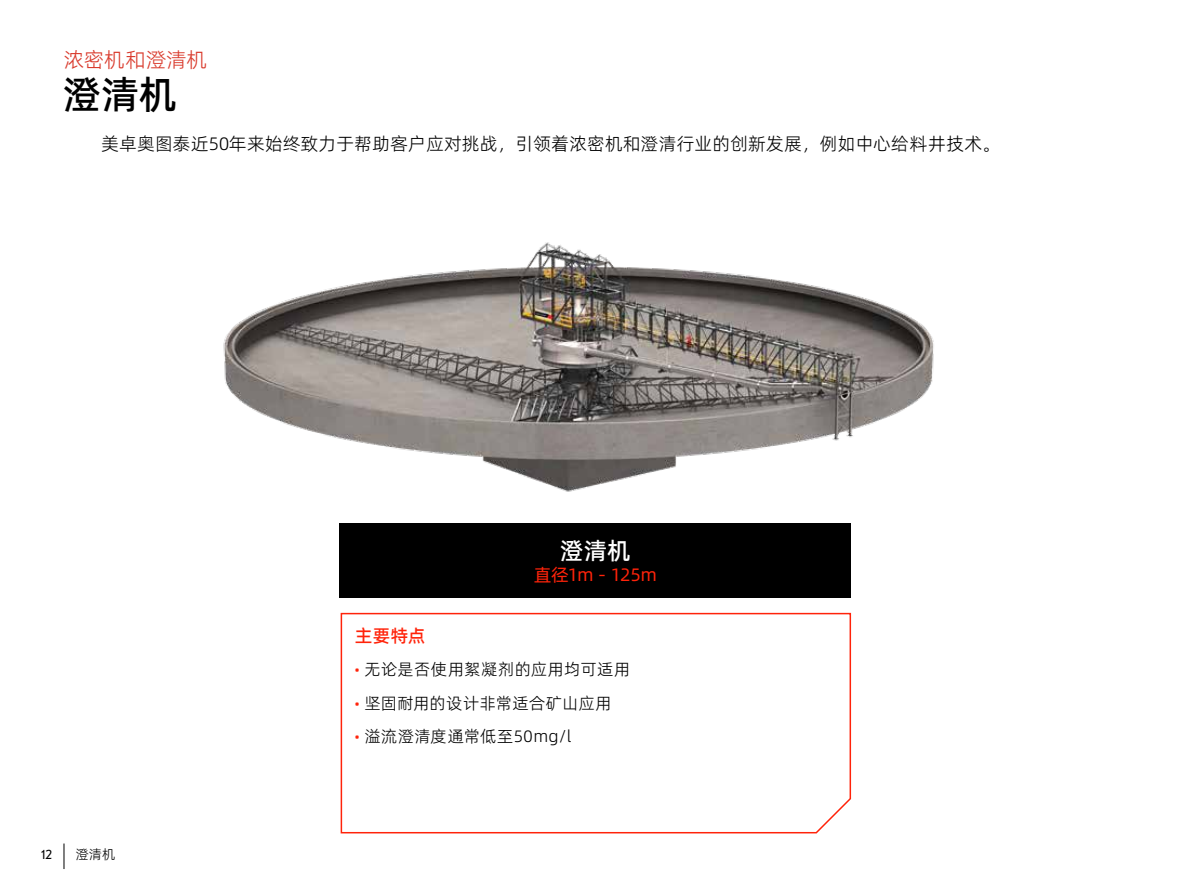
<style>
.page{position:relative;width:1191px;height:893px;background:#fff}
.page>*{position:absolute;margin:0;border:0;box-sizing:border-box;transform-origin:0 0}
.t1{font:39px "Alibaba Pu Hui Ti 2 65 Medium";color:#000}
.t2{font:24px "Alibaba Pu Hui Ti 2 65 Medium";color:#fff}
.t3{font:21px "Alibaba Pu Hui Ti 2 45 Light";letter-spacing:-.015em;color:#d93a2c}
.t4{font:18px "Alibaba Pu Hui Ti 2 45 Light";letter-spacing:.01em;color:#000}
.t5{font:18px "Alibaba Pu Hui Ti 2 55 Regular";letter-spacing:-.045em;color:#ff230a}
.t6{font:18px "Alibaba Pu Hui Ti 2 65 Medium";color:#ff230a}
.t7{font:16.5px "Alibaba Pu Hui Ti 2 45 Light";letter-spacing:.02em;color:#000}
.t8{font:13.5px "Alibaba Pu Hui Ti 2 45 Light";color:#000}
.t9{font:13.5px "GT Eesti Pro Text";color:#000}
.s1{color:#ff230a}
</style>
<div class="page">
<svg style="left:64px;top:843px;width:1px;height:26px"></svg>
<img style="left:223px;top:242px;width:711px;height:250px">
<svg style="left:340px;top:612px;width:511px;height:222px"></svg>
<div style="left:340px;top:524px;width:511px;height:74px;background:#000"></div>
<p class="t3" style="left:64px;top:44px;width:145px">浓密机和澄清机</p>
<h1 class="t1" style="left:63px;top:64px;width:115px">澄清机</h1>
<p class="t4" style="left:101px;top:130px;width:900px">美卓奥图泰近50年来始终致力于帮助客户应对挑战，引领着浓密机和澄清行业的创新发展，例如中心给料井技术。</p>
<h2 class="t2" style="left:560px;top:532px;width:72px">澄清机</h2>
<p class="t5" style="left:534px;top:561px;width:125px">直径1m - 125m</p>
<p class="t9" style="left:41px;top:847px;width:12px">12</p>
<p class="t8" style="left:76px;top:844px;width:41px">澄清机</p>
<p class="t6" style="left:355px;top:622px;width:72px">主要特点</p>
<p class="t7" style="left:355px;top:657px;width:277px"><span class="s1">•</span> 无论是否使用絮凝剂的应用均可适用</p>
<p class="t7" style="left:355px;top:691px;width:258px"><span class="s1">•</span> 坚固耐用的设计非常适合矿山应用</p>
<p class="t7" style="left:355px;top:724px;width:218px"><span class="s1">•</span> 溢流澄清度通常低至50mg/l</p>
</div>
